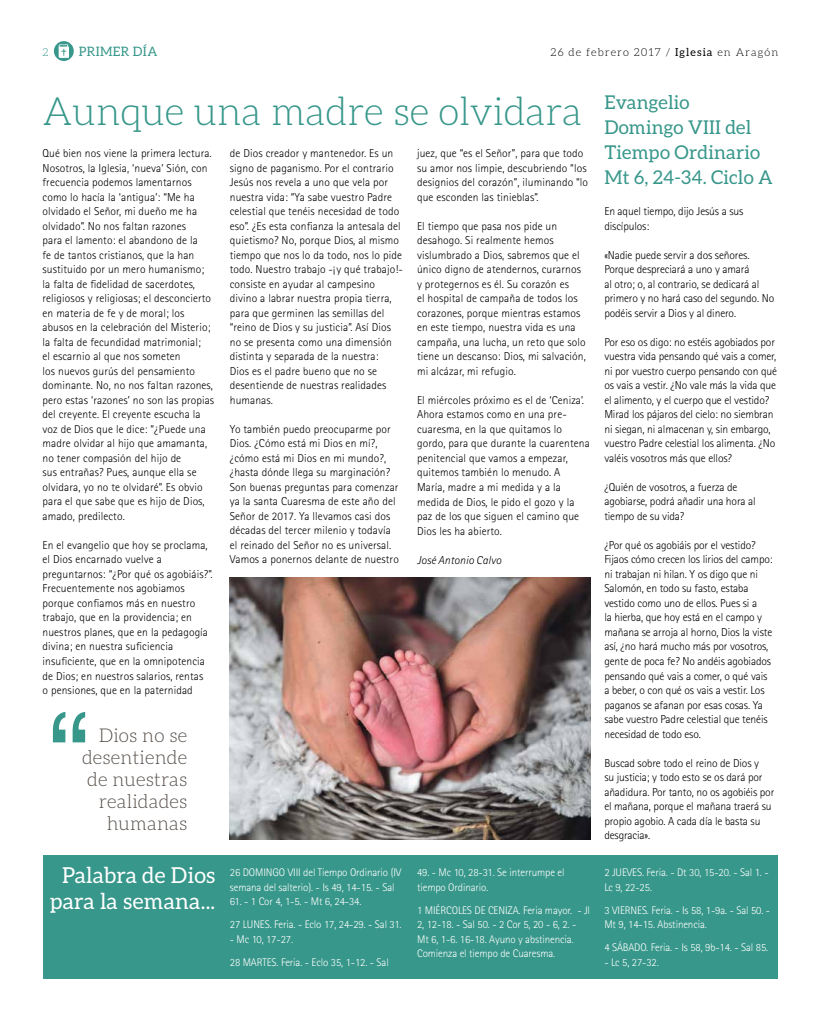
<style>
.page{position:relative;width:820px;height:1021px;background:#fff}
.page>*{position:absolute;margin:0;border:0;box-sizing:border-box;transform-origin:0 0}
.t1{font:120px "Helvetica";color:#37978a}
.t2{font:300 39px "Aleo";color:#37978a}
.t3{font:22px/26.4px "Aleo";letter-spacing:.01em;color:#fff;text-align:center}
.t4{font:19px/25px "Aleo";letter-spacing:.01em;color:#37978a}
.t5{font:300 19px/22px "Aleo";letter-spacing:.01em;color:#544d48;text-align:right}
.t6{font:13px "Aleo";letter-spacing:.025em;color:#37978a}
.t7{font:300 11.5px/14.5px "Rotis Sans Serif";letter-spacing:.01em;color:#000}
.t8{font:300 11.5px/14.5px "Rotis Sans Serif";letter-spacing:-.01em;color:#000}
.t9{font:italic 300 11.5px "Rotis Sans Serif";letter-spacing:.01em;color:#000}
.t10{font:300 11px/14.5px "Rotis Sans Serif";letter-spacing:-.01em;color:#fff}
.t11{font:300 11px "Aleo";letter-spacing:.1em;color:#000}
.t12{font:300 11px "Aleo";color:#37978a}
.s1{font-weight:400}
</style>
<div class="page">
<svg style="left:54px;top:41px;width:20px;height:20px"></svg>
<div style="left:43px;top:855px;width:734px;height:124px;background:#37978a"></div>
<img style="left:230px;top:578px;width:360px;height:261px">
<p class="t12" style="left:43px;top:46px;width:7px">2</p>
<p class="t6" style="left:79px;top:44px;width:80px">PRIMER DÍA</p>
<p class="t11" style="left:550px;top:46px;width:229px">26 de febrero 2017 / <span class="s1">Iglesia</span> en Aragón</p>
<h2 class="t2" style="left:43px;top:90px;width:541px">Aunque una madre se olvidara</h2>
<h3 class="t4" style="left:604px;top:89px;width:170px">Evangelio<br>Domingo VIII del<br>Tiempo Ordinario<br>Mt 6, 24-34. Ciclo A</h3>
<p class="t8" style="left:604px;top:204px;width:140px">En aquel tiempo, dijo Jesús a sus discípulos:</p>
<p class="t8" style="left:604px;top:247px;width:171px">«Nadie puede servir a dos señores.<br>Porque despreciará a uno y amará<br>al otro; o, al contrario, se dedicará al primero y no hará caso del segundo. No podéis servir a Dios y al dinero.</p>
<p class="t8" style="left:604px;top:334px;width:174px">Por eso os digo: no estéis agobiados por vuestra vida pensando qué vais a comer, ni por vuestro cuerpo pensando con qué os vais a vestir. ¿No vale más la vida que el alimento, y el cuerpo que el vestido?<br>Mirad los pájaros del cielo: no siembran ni siegan, ni almacenan y, sin embargo, vuestro Padre celestial los alimenta. ¿No valéis vosotros más que ellos?</p>
<p class="t8" style="left:604px;top:480px;width:153px">¿Quién de vosotros, a fuerza de agobiarse, podrá añadir una hora al tiempo de su vida?</p>
<p class="t8" style="left:604px;top:538px;width:170px">¿Por qué os agobiáis por el vestido?<br>Fijaos cómo crecen los lirios del campo: ni trabajan ni hilan. Y os digo que ni Salomón, en todo su fasto, estaba vestido como uno de ellos. Pues si a<br>la hierba, que hoy está en el campo y mañana se arroja al horno, Dios la viste así, ¿no hará mucho más por vosotros, gente de poca fe? No andéis agobiados pensando qué vais a comer, o qué vais a beber, o con qué os vais a vestir. Los paganos se afanan por esas cosas. Ya sabe vuestro Padre celestial que tenéis necesidad de todo eso.</p>
<p class="t8" style="left:604px;top:755px;width:171px">Buscad sobre todo el reino de Dios y<br>su justicia; y todo esto se os dará por añadidura. Por tanto, no os agobiéis por el mañana, porque el mañana traerá su propio agobio. A cada día le basta su desgracia».</p>
<p class="t7" style="left:43px;top:146px;width:173px">Qué bien nos viene la primera lectura.<br>Nosotros, la Iglesia, ‘nueva’ Sión, con frecuencia podemos lamentarnos como lo hacía la ‘antigua’: “Me ha olvidado el Señor, mi dueño me ha olvidado”. No nos faltan razones<br>para el lamento: el abandono de la<br>fe de tantos cristianos, que la han sustituido por un mero humanismo; la falta de fidelidad de sacerdotes, religiosos y religiosas; el desconcierto en materia de fe y de moral; los abusos en la celebración del Misterio; la falta de fecundidad matrimonial;<br>el escarnio al que nos someten<br>los nuevos gurús del pensamiento dominante. No, no nos faltan razones, pero estas ‘razones’ no son las propias del creyente. El creyente escucha la voz de Dios que le dice: “¿Puede una madre olvidar al hijo que amamanta, no tener compasión del hijo de<br>sus entrañas? Pues, aunque ella se olvidara, yo no te olvidaré”. Es obvio para el que sabe que es hijo de Dios, amado, predilecto.</p>
<p class="t7" style="left:43px;top:538px;width:171px">En el evangelio que hoy se proclama, el Dios encarnado vuelve a preguntarnos: “¿Por qué os agobiáis?”.<br>Frecuentemente nos agobiamos porque confiamos más en nuestro trabajo, que en la providencia; en nuestros planes, que en la pedagogía divina; en nuestra suficiencia insuficiente, que en la omnipotencia de Dios; en nuestros salarios, rentas<br>o pensiones, que en la paternidad</p>
<p class="t7" style="left:417px;top:146px;width:172px">juez, que “es el Señor”, para que todo su amor nos limpie, descubriendo “los designios del corazón”, iluminando “lo que esconden las tinieblas”.</p>
<p class="t7" style="left:417px;top:219px;width:170px">El tiempo que pasa nos pide un desahogo. Si realmente hemos vislumbrado a Dios, sabremos que el único digno de atendernos, curarnos y protegernos es él. Su corazón es<br>el hospital de campaña de todos los corazones, porque mientras estamos en este tiempo, nuestra vida es una campaña, una lucha, un reto que solo tiene un descanso: Dios, mi salvación, mi alcázar, mi refugio.</p>
<p class="t7" style="left:417px;top:393px;width:174px">El miércoles próximo es el de ‘Ceniza’.<br>Ahora estamos como en una pre&shy;cuaresma, en la que quitamos lo gordo, para que durante la cuarentena penitencial que vamos a empezar, quitemos también lo menudo. A<br>María, madre a mi medida y a la medida de Dios, le pido el gozo y la paz de los que siguen el camino que<br>Dios les ha abierto.</p>
<p class="t9" style="left:417px;top:553px;width:86px">José Antonio Calvo</p>
<p class="t7" style="left:230px;top:146px;width:174px">de Dios creador y mantenedor. Es un signo de paganismo. Por el contrario Jesús nos revela a uno que vela por nuestra vida: “Ya sabe vuestro Padre celestial que tenéis necesidad de todo eso”. ¿Es esta confianza la antesala del quietismo? No, porque Dios, al mismo tiempo que nos lo da todo, nos lo pide todo. Nuestro trabajo -¡y qué trabajo!- consiste en ayudar al campesino divino a labrar nuestra propia tierra, para que germinen las semillas del “reino de Dios y su justicia”. Así Dios no se presenta como una dimensión distinta y separada de la nuestra:<br>Dios es el padre bueno que no se desentiende de nuestras realidades humanas.</p>
<p class="t7" style="left:230px;top:422px;width:170px">Yo también puedo preocuparme por Dios. ¿Cómo está mi Dios en mí?, ¿cómo está mi Dios en mi mundo?, ¿hasta dónde llega su marginación?<br>Son buenas preguntas para comenzar ya la santa Cuaresma de este año del Señor de 2017. Ya llevamos casi dos décadas del tercer milenio y todavía el reinado del Señor no es universal.<br>Vamos a ponernos delante de nuestro</p>
<h1 class="t1" style="left:48px;top:664px;width:41px">“</h1>
<h3 class="t5" style="left:82px;top:724px;width:107px">Dios no se desentiende de nuestras realidades humanas</h3>
<h3 class="t3" style="left:50px;top:861px;width:166px">Palabra de Dios para la semana...</h3>
<p class="t10" style="left:230px;top:865px;width:173px">26 DOMINGO VIII del Tiempo Ordinario (IV semana del salterio). - Is 49, 14-15. - Sal</p>
<p class="t10" style="left:230px;top:890px;width:173px;line-height:23px">61. - 1 Cor 4, 1-5. - Mt 6, 24-34.<br>27 LUNES. Feria. - Eclo 17, 24-29. - Sal 31.</p>
<p class="t10" style="left:230px;top:927px;width:160px;line-height:23px">- Mc 10, 17-27.<br>28 MARTES. Feria. - Eclo 35, 1-12. - Sal</p>
<p class="t10" style="left:417px;top:865px;width:149px">49. - Mc 10, 28-31. Se interrumpe el tiempo Ordinario.</p>
<p class="t10" style="left:417px;top:902px;width:174px">1 MIÉRCOLES DE CENIZA. Feria mayor. - Jl 2, 12-18. - Sal 50. - 2 Cor 5, 20 - 6, 2. - Mt 6, 1-6. 16-18. Ayuno y abstinencia.<br>Comienza el tiempo de Cuaresma.</p>
<p class="t10" style="left:604px;top:865px;width:166px">2 JUEVES. Feria. - Dt 30, 15-20. - Sal 1. -<br>Lc 9, 22-25.</p>
<p class="t10" style="left:604px;top:902px;width:167px">3 VIERNES. Feria. - Is 58, 1-9a. - Sal 50. -<br>Mt 9, 14-15. Abstinencia.</p>
<p class="t10" style="left:604px;top:940px;width:165px">4 SÁBADO. Feria. - Is 58, 9b-14. - Sal 85.</p>
<p class="t10" style="left:604px;top:954px;width:56px">- Lc 5, 27-32.</p>
</div>
